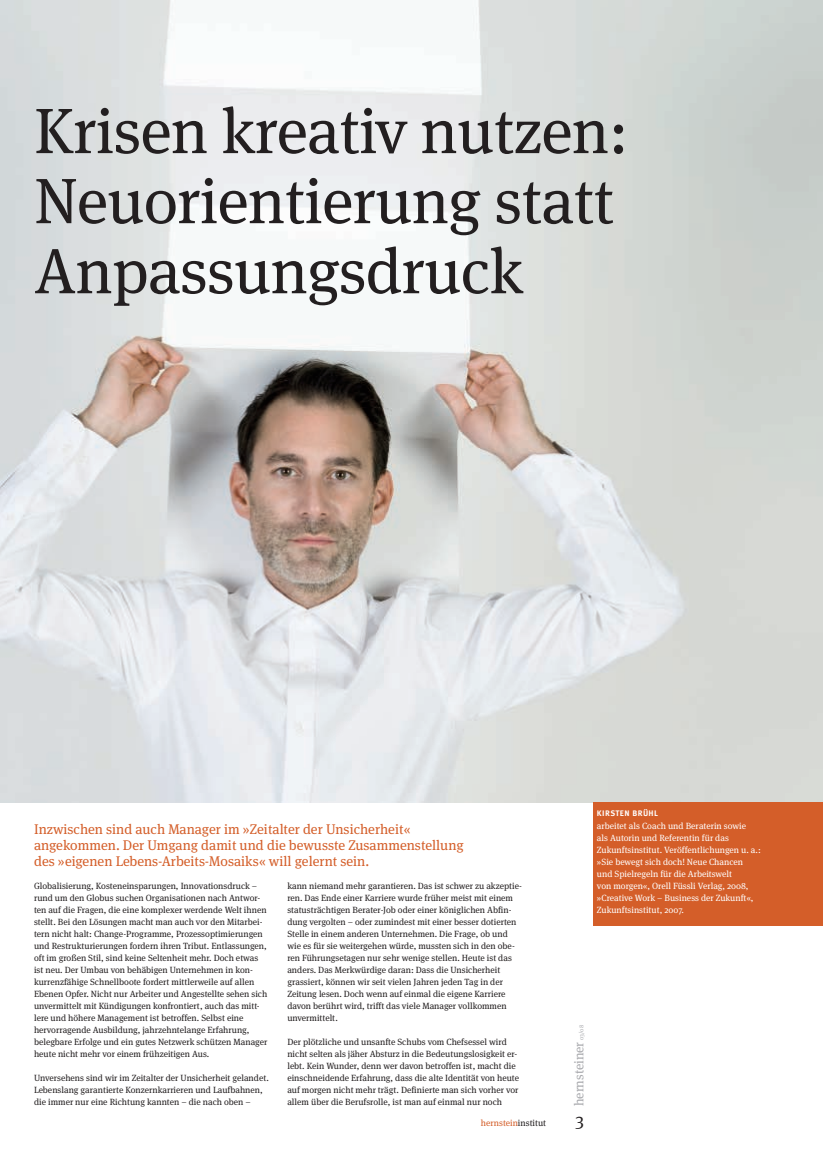
<style>
.page{position:relative;width:823px;height:1163px;background:#fff}
.page>*{position:absolute;margin:0;border:0;box-sizing:border-box;transform-origin:0 0}
.t1{font:64px/70px "Meta Serif Pro";letter-spacing:-.01em;color:#231f20}
.t2{font:18px "Meta Serif Pro";color:#231f20}
.t3{font:14px/16px "Meta Serif Pro";color:#d45e29}
.t4{font:13px "Meta Serif Pro";color:#a8a9ad}
.t5{font:9px/12px "Meta Serif Pro";color:#231f20}
.t6{font:9px/12px "Meta Serif Pro";color:#fff}
.t7{font:9px "Meta Serif Pro";color:#d45e29}
.t8{font:700 8px "Meta Correspondence";letter-spacing:.05em;color:#fff}
.s1{font-size:6px}
.s2{color:#231f20}
</style>
<div class="page">
<img style="left:0;top:0;width:822px;height:802px">
<div style="left:592px;top:802px;width:230px;height:123px;background:#d45e29"></div>
<h1 class="t1" style="left:34px;top:101px;width:595px">Krisen kreativ nutzen:<br>Neuorientierung statt<br>Anpassungsdruck</h1>
<h3 class="t3" style="left:34px;top:821px;width:431px">Inzwischen sind auch Manager im »Zeitalter der Unsicherheit« angekommen. Der Umgang damit und die bewusste Zusammenstellung des »eigenen lebens-Arbeits-Mosaiks« will gelernt sein.</h3>
<p class="t5" style="left:34px;top:880px;width:235px">Globalisierung, Kosteneinsparungen, Innovationsdruck – rund um den Globus suchen Organisationen nach Antwor&shy;ten auf die Fragen, die eine komplexer werdende Welt ihnen stellt. Bei den lösungen macht man auch vor den Mitarbei&shy;tern nicht halt: Change-Programme, Prozessoptimierungen und Restrukturierungen fordern ihren tribut. Entlassungen, oft im großen Stil, sind keine Seltenheit mehr. Doch etwas ist neu. Der Umbau von behäbigen Unternehmen in kon&shy;kurrenzfähige Schnellboote fordert mittlerweile auf allen Ebenen Opfer. Nicht nur Arbeiter und Angestellte sehen sich unvermittelt mit Kündigungen konfrontiert, auch das mitt&shy;lere und höhere Management ist betroffen. Selbst eine hervorragende Ausbildung, jahrzehntelange Erfahrung, belegbare Erfolge und ein gutes Netzwerk schützen Manager heute nicht mehr vor einem frühzeitigen Aus.</p>
<p class="t5" style="left:34px;top:1072px;width:236px">Unversehens sind wir im Zeitalter der Unsicherheit gelandet. lebenslang garantierte Konzernkarrieren und laufbahnen, die immer nur eine Richtung kannten – die nach oben –</p>
<p class="t5" style="left:287px;top:880px;width:236px">kann niemand mehr garantieren. Das ist schwer zu akzeptie&shy;ren. Das Ende einer Karriere wurde früher meist mit einem statusträchtigen Berater-Job oder einer königlichen Abfin&shy;dung vergolten – oder zumindest mit einer besser dotierten Stelle in einem anderen Unternehmen. Die Frage, ob und wie es für sie weitergehen würde, mussten sich in den obe&shy;ren Führungsetagen nur sehr wenige stellen. Heute ist das anders. Das Merkwürdige daran: Dass die Unsicherheit grassiert, können wir seit vielen Jahren jeden tag in der Zeitung lesen. Doch wenn auf einmal die eigene Karriere davon berührt wird, trifft das viele Manager vollkommen unvermittelt.</p>
<p class="t5" style="left:287px;top:1036px;width:233px">Der plötzliche und unsanfte Schubs vom Chefsessel wird nicht selten als jäher Absturz in die Bedeutungslosigkeit er&shy;lebt. Kein Wunder, denn wer davon betroffen ist, macht die einschneidende Erfahrung, dass die alte Identität von heute auf morgen nicht mehr trägt. Definierte man sich vorher vor allem über die Berufsrolle, ist man auf einmal nur noch</p>
<h3 class="t4" style="left:573px;top:1106px;width:83px;rotate:-90deg">hernsteiner <span class="s1">03/08</span></h3>
<p class="t7" style="left:480px;top:1119px;width:67px">hernstein<span class="s2">institut</span></p>
<h2 class="t2" style="left:575px;top:1112px;width:10px">3</h2>
<p class="t8" style="left:596px;top:809px;width:63px">KIRSTEN BRÜHL</p>
<p class="t6" style="left:596px;top:820px;width:165px">arbeitet als Coach und Beraterin sowie<br>als Autorin und Referentin für das Zukunftsinstitut. Veröffentlichungen u. a.: »Sie bewegt sich doch! Neue Chancen und Spielregeln für die Arbeitswelt<br>von morgen«, Orell Füssli Verlag, 2008, »Creative Work – Business der Zukunft«, Zukunftsinstitut, 2007.</p>
</div>
